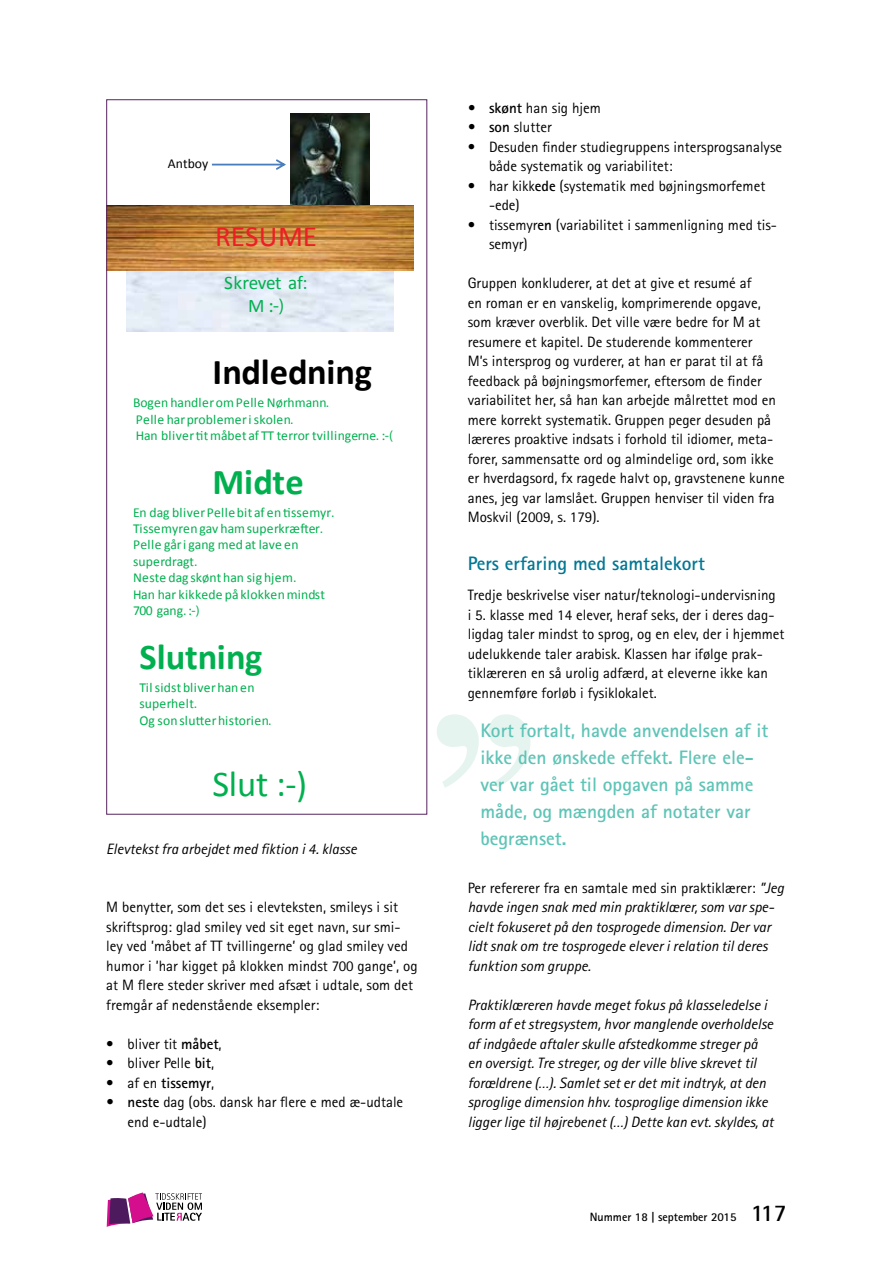
<style>
.page{position:relative;width:893px;height:1263px;background:#fff}
.page>*{position:absolute;margin:0;border:0;box-sizing:border-box;transform-origin:0 0}
.t1{font:700 36.45px "Calibri";color:#00b04f}
.t2{font:700 36.45px "Calibri";letter-spacing:-.01em;color:#000}
.t3{font:36.45px "Calibri";color:#00b04f}
.t4{font:29.25px "Calibri";letter-spacing:.01em;color:#ed1f24}
.t5{font:700 19.5px/27px "Rotis Sans Serif";color:#5ec4b6}
.t6{font:700 19.5px "Rotis Sans Serif";color:#007794}
.t7{font:19.2px "Calibri";letter-spacing:-.015em;color:#00b04f}
.t8{font:19.2px "Myriad Pro";color:#00b04f}
.t9{font:15px/19.5px "Rotis Sans Serif";color:#000}
.t10{font:italic 15px/19.5px "Rotis Sans Serif";color:#000}
.t11{font:700 15px "Rotis Sans Serif";color:#000}
.t12{font:13.65px/16.4px "Calibri";letter-spacing:.005em;color:#00b04f}
.t13{font:13.65px "Calibri";letter-spacing:.005em;color:#000}
.t14{font:700 12px "Rotis Sans Serif";color:#000}
.s1{font-family:"Calibri"}
.s2{font-family:"Myriad Pro"}
.s3{font-weight:700}
.s4{font-weight:400}
.s5{font-style:normal}
.s6{font-size:24px}
</style>
<div class="page">
<svg style="left:437px;top:714px;width:93px;height:74px"></svg>
<img style="left:290px;top:113px;width:80px;height:93px">
<img style="left:127px;top:270px;width:267px;height:61px">
<img style="left:108px;top:206px;width:305px;height:64px">
<svg style="left:212px;top:159px;width:74px;height:11px"></svg>
<svg style="left:107px;top:1192px;width:95px;height:35px"></svg>
<p class="t13" style="left:168px;top:155px;width:42px">Antboy</p>
<h2 class="t4" style="left:215px;top:218px;width:103px">RESUME</h2>
<p class="t7" style="left:224px;top:270px;width:85px">Skrevet af:</p>
<p class="t8" style="left:248px;top:294px;width:38px"><span class="s1">M</span> :-)</p>
<h1 class="t2" style="left:212px;top:350px;width:161px">Indledning</h1>
<p class="t12" style="left:133px;top:394px;width:261px">Bogen handleromPelle Nørhmann.<br>Pelle harproblemeriskolen.<br>Han blivertitmåbet af TT terror tvillingerne. <span class="s2">:-(</span></p>
<h1 class="t1" style="left:212px;top:459px;width:93px">Midte</h1>
<p class="t12" style="left:133px;top:503px;width:203px">En dag bliverPellebitaf entissemyr.<br>Tissemyren gav hamsuperkræfter.<br>Pelle gåri gang medat lave en superdragt.<br>Neste dag skønt han sighjem.<br>Han har kikkede påklokkenmindst<br>700 gang. <span class="s2">:-)</span></p>
<h1 class="t1" style="left:139px;top:634px;width:125px">Slutning</h1>
<p class="t12" style="left:139px;top:678px;width:134px">Tilsidstbliverhanen superhelt.<br>Og son slutterhistorien.</p>
<h1 class="t3" style="left:212px;top:761px;width:96px">Slut :-)</h1>
<p class="t10" style="left:106px;top:839px;width:252px">Elevtekst fra arbejdet med fiktion i 4. klasse</p>
<p class="t9" style="left:106px;top:897px;width:313px">M benytter, som det ses i elevteksten, smileys i sit skriftsprog: glad smiley ved sit eget navn, sur smi&shy;ley ved ’måbet af TT tvillingerne’ og glad smiley ved humor i ’har kigget på klokken mindst 700 gange’, og at M flere steder skriver med afsæt i udtale, som det fremgår af nedenstående eksempler:</p>
<p class="t9" style="left:106px;top:1034px;width:117px">• bliver tit <span class="s3">måbet</span>,</p>
<p class="t9" style="left:106px;top:1053px;width:109px">• bliver Pelle <span class="s3">bit</span>,</p>
<p class="t11" style="left:106px;top:1073px;width:109px"><span class="s4">• af en</span> tissemyr<span class="s4">,</span></p>
<p class="t9" style="left:128px;top:1092px;width:277px;text-indent:-21px"><span class="s3">• neste</span> dag (obs. dansk har flere e med æ-udtale end e-udtale)</p>
<p class="t9" style="left:468px;top:98px;width:135px"><span class="s3">• skønt</span> han sig hjem</p>
<p class="t9" style="left:468px;top:117px;width:86px"><span class="s3">• son</span> slutter</p>
<p class="t9" style="left:489px;top:137px;width:295px;text-indent:-21px">• Desuden finder studiegruppens intersprogsanalyse både systematik og variabilitet:</p>
<p class="t9" style="left:489px;top:176px;width:278px;text-indent:-21px">• har kikk<span class="s3">ede</span> (systematik med bøjningsmorfemet -ede)</p>
<p class="t9" style="left:489px;top:215px;width:290px;text-indent:-21px">• tissemyr<span class="s3">en</span> (variabilitet i sammenligning med tis&shy;semyr)</p>
<p class="t9" style="left:468px;top:273px;width:319px">Gruppen konkluderer, at det at give et resumé af<br>en roman er en vanskelig, komprimerende opgave, som kræver overblik. Det ville være bedre for M at resumere et kapitel. De studerende kommenterer<br>M’s intersprog og vurderer, at han er parat til at få feedback på bøjningsmorfemer, eftersom de finder variabilitet her, så han kan arbejde målrettet mod en mere korrekt systematik. Gruppen peger desuden på læreres proaktive indsats i forhold til idiomer, meta&shy;forer, sammensatte ord og almindelige ord, som ikke er hverdagsord, fx ragede halvt op, gravstenene kunne anes, jeg var lamslået. Gruppen henviser til viden fra Moskvil (2009, s. 179).</p>
<h3 class="t6" style="left:468px;top:551px;width:239px">Pers erfaring med samtalekort</h3>
<p class="t9" style="left:468px;top:585px;width:318px">Tredje beskrivelse viser natur/teknologi-undervisning<br>i 5. klasse med 14 elever, heraf seks, der i deres dag&shy;ligdag taler mindst to sprog, og en elev, der i hjemmet udelukkende taler arabisk. Klassen har ifølge prak&shy;tiklæreren en så urolig adfærd, at eleverne ikke kan gennemføre forløb i fysiklokalet.</p>
<h3 class="t5" style="left:480px;top:717px;width:289px">Kort fortalt, havde anvendelsen af it ikke den ønskede effekt. Flere ele&shy;ver var gået til opgaven på samme måde, og mængden af notater var begrænset.</h3>
<p class="t10" style="left:468px;top:878px;width:318px"><span class="s5">Per refererer fra en samtale med sin praktiklærer:</span> ”Jeg havde ingen snak med min praktiklærer, som var spe&shy;cielt fokuseret på den tosprogede dimension. Der var lidt snak om tre tosprogede elever i relation til deres funktion som gruppe.</p>
<p class="t10" style="left:468px;top:995px;width:307px">Praktiklæreren havde meget fokus på klasseledelse i form af et stregsystem, hvor manglende overholdelse af indgåede aftaler skulle afstedkomme streger på en oversigt. Tre streger, og der ville blive skrevet til forældrene (…). Samlet set er det mit indtryk, at den sproglige dimension hhv. tosproglige dimension ikke ligger lige til højrebenet (…) Dette kan evt. skyldes, at</p>
<p class="t14" style="left:590px;top:1209px;width:198px">Nummer 18 | september 2015 <span class="s6">117</span></p>
</div>
